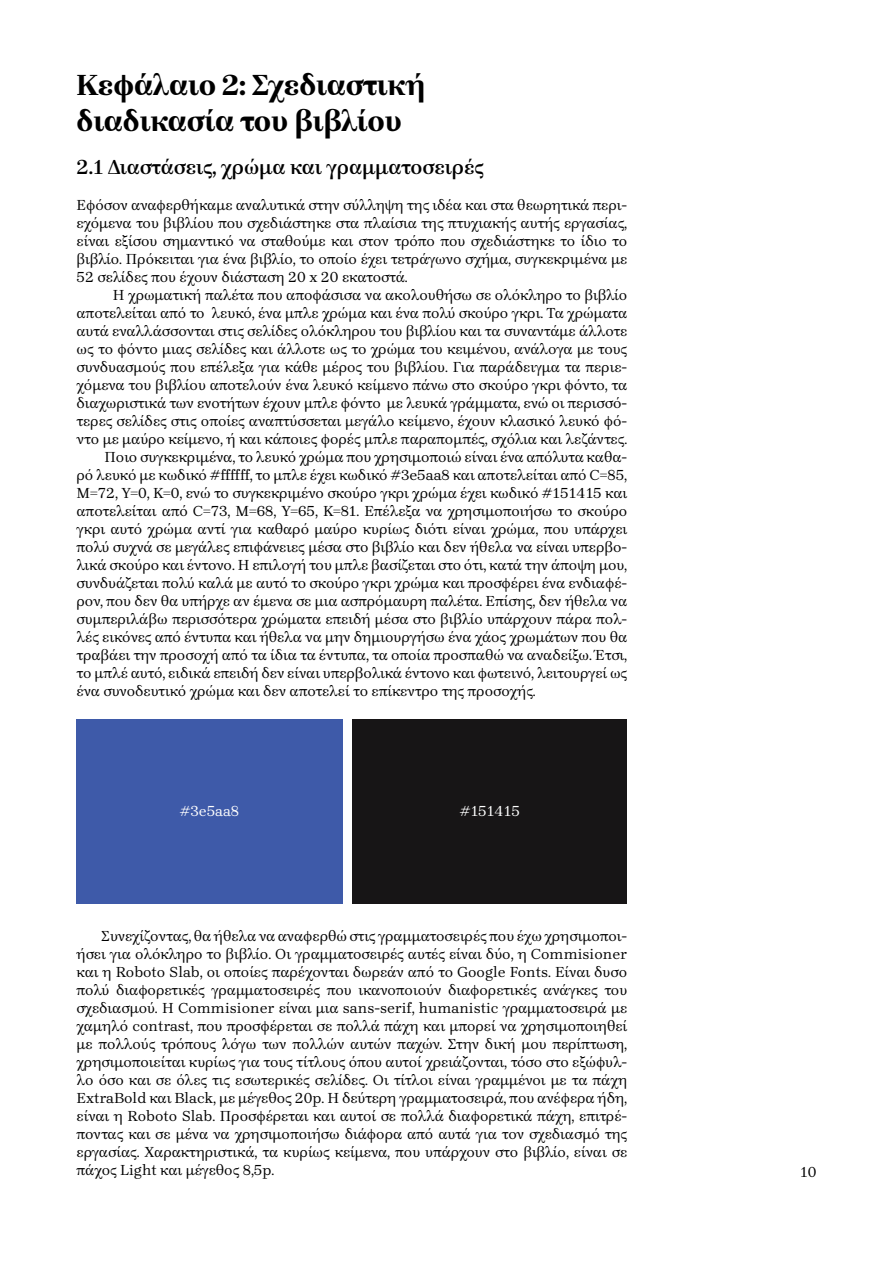
<style>
.page{position:relative;width:893px;height:1263px;background:#fff}
.page>*{position:absolute;margin:0;border:0;box-sizing:border-box;transform-origin:0 0}
.t1{font:700 30px/36px "Brygada 1918";color:#000}
.t2{font:600 21px "Brygada 1918";color:#000}
.t3{font:15px/18px "Brygada 1918";color:#000;text-align:justify}
.t4{font:15px "Brygada 1918";color:#fff}
</style>
<div class="page">
<div style="left:77px;top:719px;width:266px;height:185px;background:#3e5aa9"></div>
<div style="left:353px;top:719px;width:274px;height:185px;background:#171516"></div>
<h1 class="t1" style="left:77px;top:68px;width:351px">Κεφάλαιο 2: Σχεδιαστική διαδικασία του βιβλίου</h1>
<h2 class="t2" style="left:77px;top:152px;width:409px">2.1 Διαστάσεις, χρώμα και γραμματοσειρές</h2>
<p class="t3" style="left:77px;top:197px;width:552px">Εφόσον αναφερθήκαμε αναλυτικά στην σύλληψη της ιδέα και στα θεωρητικά περι&shy;εχόμενα του βιβλίου που σχεδιάστηκε στα πλαίσια της πτυχιακής αυτής εργασίας, είναι εξίσου σημαντικό να σταθούμε και στον τρόπο που σχεδιάστηκε το ίδιο το βιβλίο. Πρόκειται για ένα βιβλίο, το οποίο έχει τετράγωνο σχήμα, συγκεκριμένα με 52 σελίδες που έχουν διάσταση 20 x 20 εκατοστά.</p>
<p class="t3" style="left:113px;top:287px;width:516px">Η χρωματική παλέτα που αποφάσισα να ακολουθήσω σε ολόκληρο το βιβλίο</p>
<p class="t3" style="left:77px;top:305px;width:552px">αποτελείται από το λευκό, ένα μπλε χρώμα και ένα πολύ σκούρο γκρι. Τα χρώματα</p>
<p class="t3" style="left:77px;top:323px;width:552px">αυτά εναλλάσσονται στις σελίδες ολόκληρου του βιβλίου και τα συναντάμε άλλοτε</p>
<p class="t3" style="left:77px;top:341px;width:552px">ως το φόντο μιας σελίδες και άλλοτε ως το χρώμα του κειμένου, ανάλογα με τους</p>
<p class="t3" style="left:77px;top:359px;width:552px">συνδυασμούς που επέλεξα για κάθε μέρος του βιβλίου. Για παράδειγμα τα περιε-</p>
<p class="t3" style="left:77px;top:377px;width:552px">χόμενα του βιβλίου αποτελούν ένα λευκό κείμενο πάνω στο σκούρο γκρι φόντο, τα</p>
<p class="t3" style="left:77px;top:395px;width:552px">διαχωριστικά των ενοτήτων έχουν μπλε φόντο με λευκά γράμματα, ενώ οι περισσό-</p>
<p class="t3" style="left:77px;top:413px;width:552px">τερες σελίδες στις οποίες αναπτύσσεται μεγάλο κείμενο, έχουν κλασικό λευκό φό-</p>
<p class="t3" style="left:77px;top:431px;width:552px">ντο με μαύρο κείμενο, ή και κάποιες φορές μπλε παραπομπές, σχόλια και λεζάντες.</p>
<p class="t3" style="left:105px;top:449px;width:524px">Ποιο συγκεκριμένα, το λευκό χρώμα που χρησιμοποιώ είναι ένα απόλυτα καθα-</p>
<p class="t3" style="left:77px;top:467px;width:552px">ρό λευκό με κωδικό #ffffff, το μπλε έχει κωδικό #3e5aa8 και αποτελείται από C=85,</p>
<p class="t3" style="left:77px;top:485px;width:552px">M=72, Y=0, K=0, ενώ το συγκεκριμένο σκούρο γκρι χρώμα έχει κωδικό #151415 και</p>
<p class="t3" style="left:77px;top:503px;width:552px">αποτελείται από C=73, M=68, Y=65, K=81. Επέλεξα να χρησιμοποιήσω το σκούρο</p>
<p class="t3" style="left:77px;top:521px;width:552px">γκρι αυτό χρώμα αντί για καθαρό μαύρο κυρίως διότι είναι χρώμα, που υπάρχει</p>
<p class="t3" style="left:77px;top:539px;width:552px">πολύ συχνά σε μεγάλες επιφάνειες μέσα στο βιβλίο και δεν ήθελα να είναι υπερβο-</p>
<p class="t3" style="left:77px;top:557px;width:552px">λικά σκούρο και έντονο. Η επιλογή του μπλε βασίζεται στο ότι, κατά την άποψη μου,</p>
<p class="t3" style="left:77px;top:575px;width:552px">συνδυάζεται πολύ καλά με αυτό το σκούρο γκρι χρώμα και προσφέρει ένα ενδιαφέ-</p>
<p class="t3" style="left:77px;top:593px;width:552px">ρον, που δεν θα υπήρχε αν έμενα σε μια ασπρόμαυρη παλέτα. Επίσης, δεν ήθελα να</p>
<p class="t3" style="left:77px;top:611px;width:552px">συμπεριλάβω περισσότερα χρώματα επειδή μέσα στο βιβλίο υπάρχουν πάρα πολ-</p>
<p class="t3" style="left:77px;top:629px;width:552px">λές εικόνες από έντυπα και ήθελα να μην δημιουργήσω ένα χάος χρωμάτων που θα</p>
<p class="t3" style="left:77px;top:647px;width:552px">τραβάει την προσοχή από τα ίδια τα έντυπα, τα οποία προσπαθώ να αναδείξω. Έτσι,</p>
<p class="t3" style="left:77px;top:665px;width:552px">το μπλέ αυτό, ειδικά επειδή δεν είναι υπερβολικά έντονο και φωτεινό, λειτουργεί ως</p>
<p class="t3" style="left:77px;top:683px;width:461px">ένα συνοδευτικό χρώμα και δεν αποτελεί το επίκεντρο της προσοχής.</p>
<p class="t4" style="left:180px;top:800px;width:61px">#3e5aa8</p>
<p class="t4" style="left:460px;top:800px;width:61px">#151415</p>
<p class="t3" style="left:77px;top:927px;width:552px;text-indent:25px">Συνεχίζοντας, θα ήθελα να αναφερθώ στις γραμματοσειρές που έχω χρησιμοποι&shy;ήσει για ολόκληρο το βιβλίο. Οι γραμματοσειρές αυτές είναι δύο, η Commisioner και η Roboto Slab, οι οποίες παρέχονται δωρεάν από το Google Fonts. Είναι δυσο πολύ διαφορετικές γραμματοσειρές που ικανοποιούν διαφορετικές ανάγκες του σχεδιασμού. Η Commisioner είναι μια sans-serif, humanistic γραμματοσειρά με χαμηλό contrast, που προσφέρεται σε πολλά πάχη και μπορεί να χρησιμοποιηθεί με πολλούς τρόπους λόγω των πολλών αυτών παχών. Στην δική μου περίπτωση, χρησιμοποιείται κυρίως για τους τίτλους όπου αυτοί χρειάζονται, τόσο στο εξώφυλ&shy;λο όσο και σε όλες τις εσωτερικές σελίδες. Οι τίτλοι είναι γραμμένοι με τα πάχη ExtraBold και Black, με μέγεθος 20p. Η δεύτερη γραμματοσειρά, που ανέφερα ήδη, είναι η Roboto Slab. Προσφέρεται και αυτοί σε πολλά διαφορετικά πάχη, επιτρέ&shy;ποντας και σε μένα να χρησιμοποιήσω διάφορα από αυτά για τον σχεδιασμό της εργασίας. Χαρακτηριστικά, τα κυρίως κείμενα, που υπάρχουν στο βιβλίο, είναι σε πάχος Light και μέγεθος 8,5p.</p>
<p class="t3" style="left:800px;top:1163px;width:18px">10</p>
</div>
